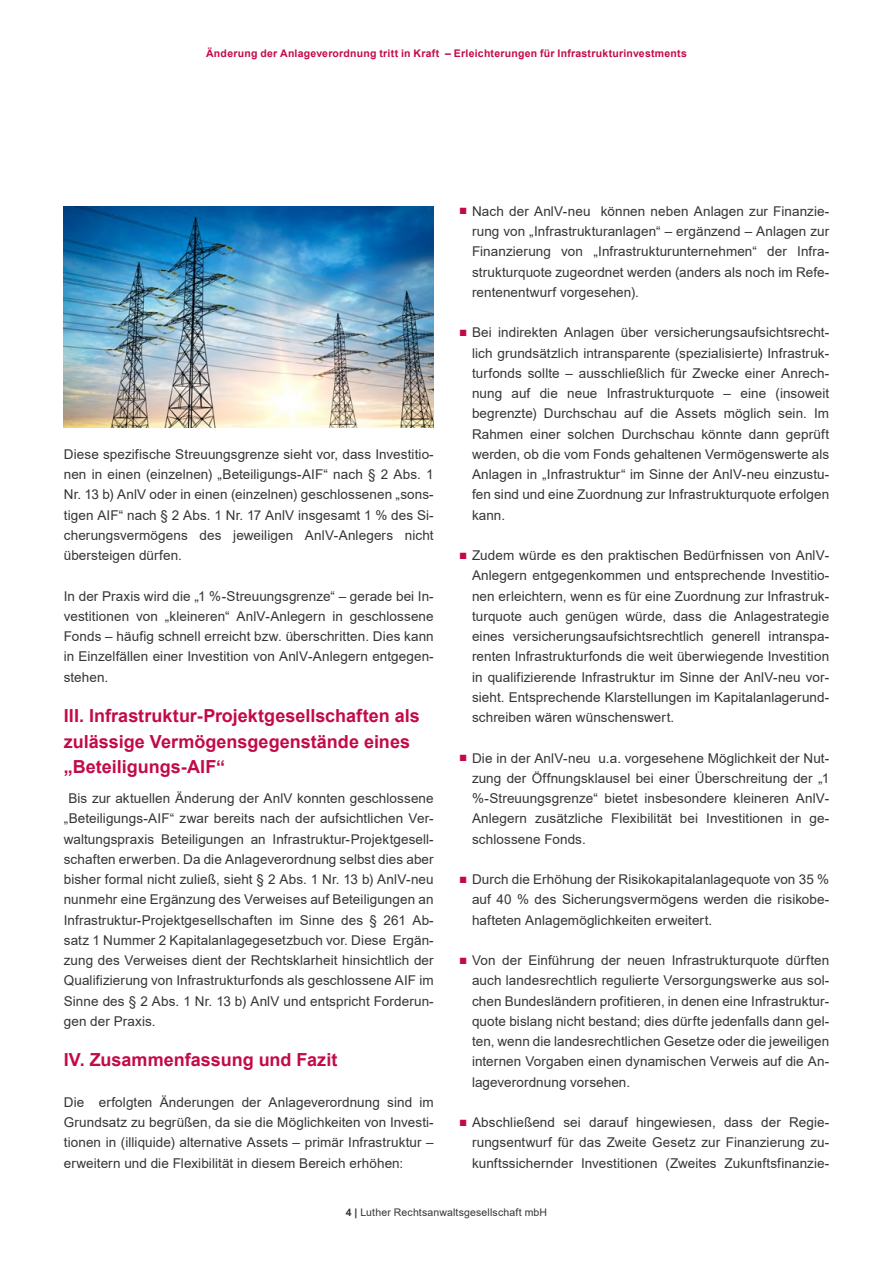
<style>
.page{position:relative;width:893px;height:1263px;background:#fff}
.page>*{position:absolute;margin:0;border:0;box-sizing:border-box;transform-origin:0 0}
.t1{font:700 18px/25.5px "Arial";color:#c30a49}
.Copy{font:13.5px/20.2px "Arial";letter-spacing:.005em;color:#363536;text-align:justify}
.t2{font:700 10.5px "Arial";letter-spacing:.02em;color:#c30a49}
.t3{font:10.5px "Arial";letter-spacing:.015em;color:#363536}
.s1{color:#c30a49}
.s2{font-weight:700}
</style>
<div class="page">
<img style="left:64px;top:207px;width:370px;height:220px">
<p class="t2" style="left:206px;top:46px;width:482px">Änderung der Anlageverordnung tritt in Kraft – Erleichterungen für Infrastrukturinvestments</p>
<p class="Copy" style="left:64px;top:444px;width:371px">Diese spezifische Streuungsgrenze sieht vor, dass Investitio&shy;nen in einen (einzelnen) „Beteiligungs-AIF“ nach § 2 Abs. 1<br>Nr. 13 b) AnlV oder in einen (einzelnen) geschlossenen „sons&shy;tigen AIF“ nach § 2 Abs. 1 Nr. 17 AnlV insgesamt 1 % des Si&shy;cherungsvermögens des jeweiligen AnlV-Anlegers nicht übersteigen dürfen.</p>
<p class="Copy" style="left:64px;top:586px;width:371px">In der Praxis wird die „1 %-Streuungsgrenze“ – gerade bei In&shy;vestitionen von „kleineren“ AnlV-Anlegern in geschlossene Fonds – häufig schnell erreicht bzw. überschritten. Dies kann in Einzelfällen einer Investition von AnlV-Anlegern entgegen&shy;stehen.</p>
<p class="t1" style="left:64px;top:703px;width:358px">III. Infrastruktur-Projektgesellschaften als zulässige Vermögensgegenstände eines „Beteiligungs-AIF“</p>
<p class="Copy" style="left:64px;top:788px;width:371px;text-indent:5px">Bis zur aktuellen Änderung der AnlV konnten geschlossene „Beteiligungs-AIF“ zwar bereits nach der aufsichtlichen Ver&shy;waltungspraxis Beteiligungen an Infrastruktur-Projektgesell&shy;schaften erwerben. Da die Anlageverordnung selbst dies aber bisher formal nicht zuließ, sieht § 2 Abs. 1 Nr. 13 b) AnlV-neu nunmehr eine Ergänzung des Verweises auf Beteiligungen an Infrastruktur-Projektgesellschaften im Sinne des § 261 Ab&shy;satz 1 Nummer 2 Kapitalanlagegesetzbuch vor. Diese Ergän&shy;zung des Verweises dient der Rechtsklarheit hinsichtlich der Qualifizierung von Infrastrukturfonds als geschlossene AIF im Sinne des § 2 Abs. 1 Nr. 13 b) AnlV und entspricht Forderun&shy;gen der Praxis.</p>
<p class="t1" style="left:64px;top:1047px;width:275px">IV. Zusammenfassung und Fazit</p>
<p class="Copy" style="left:64px;top:1092px;width:371px">Die erfolgten Änderungen der Anlageverordnung sind im Grundsatz zu begrüßen, da sie die Möglichkeiten von Investi&shy;tionen in (illiquide) alternative Assets – primär Infrastruktur – erweitern und die Flexibilität in diesem Bereich erhöhen:</p>
<p class="Copy" style="left:472px;top:201px;width:359px;text-indent:-13px"><span class="s1">■</span> Nach der AnlV-neu können neben Anlagen zur Finanzie&shy;rung von „Infrastrukturanlagen“ – ergänzend – Anlagen zur Finanzierung von „Infrastrukturunternehmen“ der Infra&shy;strukturquote zugeordnet werden (anders als noch im Refe&shy;rentenentwurf vorgesehen).</p>
<p class="Copy" style="left:472px;top:322px;width:359px;text-indent:-13px"><span class="s1">■</span> Bei indirekten Anlagen über versicherungsaufsichtsrecht&shy;lich grundsätzlich intransparente (spezialisierte) Infrastruk&shy;turfonds sollte – ausschließlich für Zwecke einer Anrech&shy;nung auf die neue Infrastrukturquote – eine (insoweit begrenzte) Durchschau auf die Assets möglich sein. Im Rahmen einer solchen Durchschau könnte dann geprüft werden, ob die vom Fonds gehaltenen Vermögenswerte als Anlagen in „Infrastruktur“ im Sinne der AnlV-neu einzustu&shy;fen sind und eine Zuordnung zur Infrastrukturquote erfolgen kann.</p>
<p class="Copy" style="left:472px;top:545px;width:359px;text-indent:-13px"><span class="s1">■</span> Zudem würde es den praktischen Bedürfnissen von AnlV-Anlegern entgegenkommen und entsprechende Investitio&shy;nen erleichtern, wenn es für eine Zuordnung zur Infrastruk&shy;turquote auch genügen würde, dass die Anlagestrategie eines versicherungsaufsichtsrechtlich generell intranspa&shy;renten Infrastrukturfonds die weit überwiegende Investition in qualifizierende Infrastruktur im Sinne der AnlV-neu vor&shy;sieht. Entsprechende Klarstellungen im Kapitalanlagerund&shy;schreiben wären wünschenswert.</p>
<p class="Copy" style="left:472px;top:748px;width:359px;text-indent:-13px"><span class="s1">■</span> Die in der AnlV-neu u.a. vorgesehene Möglichkeit der Nut&shy;zung der Öffnungsklausel bei einer Überschreitung der „1 %-Streuungsgrenze“ bietet insbesondere kleineren AnlV-Anlegern zusätzliche Flexibilität bei Investitionen in ge&shy;schlossene Fonds.</p>
<p class="Copy" style="left:472px;top:869px;width:359px;text-indent:-13px"><span class="s1">■</span> Durch die Erhöhung der Risikokapitalanlagequote von 35 % auf 40 % des Sicherungsvermögens werden die risikobe&shy;hafteten Anlagemöglichkeiten erweitert.</p>
<p class="Copy" style="left:472px;top:950px;width:359px;text-indent:-13px"><span class="s1">■</span> Von der Einführung der neuen Infrastrukturquote dürften auch landesrechtlich regulierte Versorgungswerke aus sol&shy;chen Bundesländern profitieren, in denen eine Infrastruktur&shy;quote bislang nicht bestand; dies dürfte jedenfalls dann gel&shy;ten, wenn die landesrechtlichen Gesetze oder die jeweiligen internen Vorgaben einen dynamischen Verweis auf die An&shy;lageverordnung vorsehen.</p>
<p class="Copy" style="left:472px;top:1112px;width:359px;text-indent:-13px"><span class="s1">■</span> Abschließend sei darauf hingewiesen, dass der Regie&shy;rungsentwurf für das Zweite Gesetz zur Finanzierung zu&shy;kunftssichernder Investitionen (Zweites Zukunftsfinanzie-</p>
<p class="t3" style="left:346px;top:1205px;width:203px"><span class="s2">4 |</span> Luther Rechtsanwaltsgesellschaft mbH</p>
</div>
